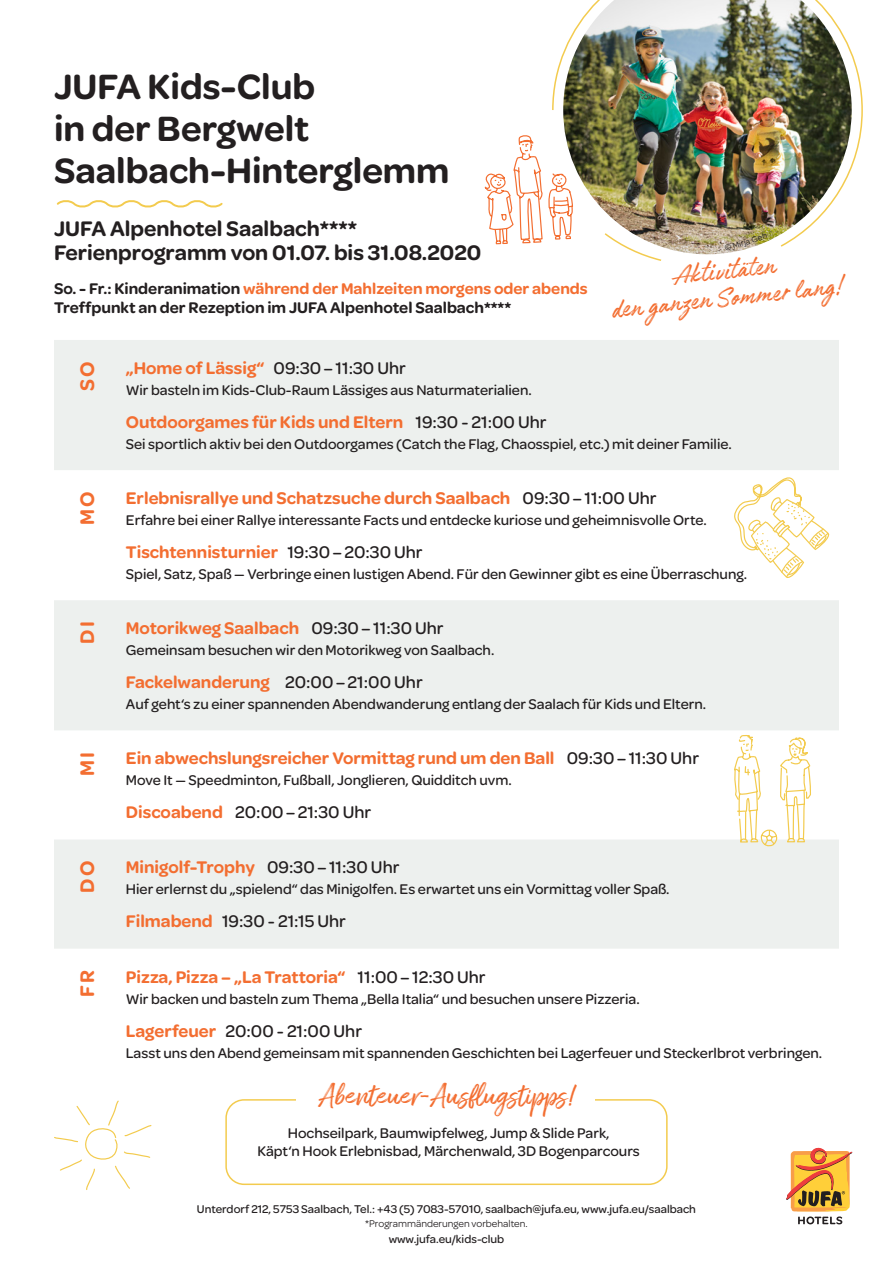
<style>
.page{position:relative;width:893px;height:1263px;background:#fff}
.page>*{position:absolute;margin:0;border:0;box-sizing:border-box;transform-origin:0 0}
.t1{font:600 37.5px/42px "Omnes";color:#231f20}
.t2{font:30px/27px "Authenia";color:#f36e31;text-align:center}
.t3{font:30px "Amithen";color:#f36e31}
.t4{font:600 22.5px "Omnes";color:#231f20}
.t5{font:600 21px "Omnes";letter-spacing:.1em;color:#f36e31}
.t6{font:600 18px "Omnes";color:#f36e31}
.t7{font:500 18px "Omnes";color:#231f20}
.t8{font:600 16.5px/19.8px "Omnes";color:#231f20}
.t9{font:500 15px/18px "Omnes";color:#231f20;text-align:center}
.t10{font:500 12px "Omnes";color:#231f20}
.t11{font:10.5px "Omnes";color:#231f20}
.t12{font:9px "Omnes";color:#231f20}
.s1{color:#f36e31}
.s2{font-weight:500;color:#231f20}
.s3{font-weight:600;color:#f36e31}
</style>
<div class="page">
<svg style="left:54px;top:340px;width:785px;height:609px;fill:#edf0ee"></svg>
<svg style="left:786px;top:1147px;width:66px;height:77px"></svg>
<svg style="left:56px;top:200px;width:167px;height:8px"></svg>
<img style="left:552px;top:0;width:311px;height:248px">
<svg style="left:603px;top:232px;width:60px;height:29px"></svg>
<svg style="left:54px;top:1100px;width:98px;height:90px"></svg>
<svg style="left:484px;top:134px;width:90px;height:114px"></svg>
<div style="left:225px;top:1099px;width:443px;height:86px;border:2px solid #f3cb4e;border-radius:18px"></div>
<div style="left:296px;top:1073px;width:299px;height:49px;background:#fff"></div>
<svg style="left:733px;top:688px;width:79px;height:159px"></svg>
<svg style="left:733px;top:477px;width:97px;height:102px"></svg>
<h1 class="t1" style="left:54px;top:64px;width:397px">JUFA Kids-Club<br>in der Bergwelt<br>Saalbach-Hinterglemm</h1>
<h3 class="t4" style="left:54px;top:213px;width:304px">JUFA Alpenhotel Saalbach****</h3>
<h3 class="t4" style="left:54px;top:236px;width:429px">Ferienprogramm von 01.07. bis 31.08.2020</h3>
<p class="t8" style="left:54px;top:277px;width:535px">So. - Fr.: Kinderanimation <span class="s1">während der Mahlzeiten morgens oder abends<br></span>Treffpunkt an der Rezeption im JUFA Alpenhotel Saalbach****</p>
<p class="t12" style="left:723px;top:243px;width:45px;rotate:-18deg">© Mirja Geh</p>
<h2 class="t2" style="left:608px;top:273px;width:234px;rotate:-6deg">Aktivitäten<br>den ganzen Sommer lang!</h2>
<h3 class="t5" style="left:72px;top:391px;width:31px;rotate:-90deg">SO</h3>
<p class="t6" style="left:126px;top:355px;width:281px">„Home of Lässig“ <span class="s2">09:30–11:30 Uhr</span></p>
<p class="t9" style="left:126px;top:380px;width:407px">Wir basteln im Kids-Club-Raum Lässiges aus Naturmaterialien.</p>
<p class="t6" style="left:126px;top:409px;width:422px">Outdoorgames für Kids und Eltern <span class="s2">19:30 - 21:00 Uhr</span></p>
<p class="t9" style="left:126px;top:434px;width:607px">Sei sportlich aktiv bei den Outdoorgames (Catch the Flag, Chaosspiel, etc.) mit deiner Familie.</p>
<h3 class="t5" style="left:72px;top:525px;width:35px;rotate:-90deg">MO</h3>
<p class="t6" style="left:126px;top:485px;width:532px">Erlebnisrallye und Schatzsuche durch Saalbach <span class="s2">09:30–11:00 Uhr</span></p>
<p class="t9" style="left:126px;top:510px;width:583px">Erfahre bei einer Rallye interessante Facts und entdecke kuriose und geheimnisvolle Orte.</p>
<p class="t6" style="left:126px;top:539px;width:298px">Tischtennisturnier <span class="s2">19:30–20:30 Uhr</span></p>
<p class="t9" style="left:126px;top:564px;width:623px">Spiel, Satz, Spaß — Verbringe einen lustigen Abend. Für den Gewinner gibt es eine Überraschung.</p>
<h3 class="t5" style="left:72px;top:644px;width:24px;rotate:-90deg">DI</h3>
<p class="t6" style="left:126px;top:615px;width:319px">Motorikweg Saalbach <span class="s2">09:30–11:30 Uhr</span></p>
<p class="t9" style="left:126px;top:640px;width:370px">Gemeinsam besuchen wir den Motorikweg von Saalbach.</p>
<p class="t6" style="left:126px;top:669px;width:298px">Fackelwanderung <span class="s2">20:00–21:00 Uhr</span></p>
<p class="t9" style="left:126px;top:694px;width:582px">Auf geht‘s zu einer spannenden Abendwanderung entlang der Saalach für Kids und Eltern.</p>
<h3 class="t5" style="left:72px;top:775px;width:25px;rotate:-90deg">MI</h3>
<p class="t6" style="left:126px;top:745px;width:575px">Ein abwechslungsreicher Vormittag rund um den Ball <span class="s2">09:30–11:30 Uhr</span></p>
<p class="t9" style="left:126px;top:770px;width:387px">Move It — Speedminton, Fußball, Jonglieren, Quidditch uvm.</p>
<p class="t7" style="left:126px;top:800px;width:247px"><span class="s3">Discoabend</span> 20:00–21:30 Uhr</p>
<h3 class="t5" style="left:72px;top:893px;width:33px;rotate:-90deg">DO</h3>
<p class="t6" style="left:126px;top:854px;width:275px">Minigolf-Trophy <span class="s2">09:30–11:30 Uhr</span></p>
<p class="t9" style="left:126px;top:879px;width:545px">Hier erlernst du „spielend“ das Minigolfen. Es erwartet uns ein Vormittag voller Spaß.</p>
<p class="t7" style="left:126px;top:909px;width:222px"><span class="s3">Filmabend</span> 19:30 - 21:15 Uhr</p>
<h3 class="t5" style="left:72px;top:997px;width:28px;rotate:-90deg">FR</h3>
<p class="t6" style="left:126px;top:964px;width:361px">Pizza, Pizza – „La Trattoria“ <span class="s2">11:00–12:30 Uhr</span></p>
<p class="t9" style="left:126px;top:989px;width:515px">Wir backen und basteln zum Thema „Bella Italia“ und besuchen unsere Pizzeria.</p>
<p class="t7" style="left:126px;top:1018px;width:238px"><span class="s3">Lagerfeuer</span> 20:00 - 21:00 Uhr</p>
<p class="t9" style="left:126px;top:1043px;width:698px">Lasst uns den Abend gemeinsam mit spannenden Geschichten bei Lagerfeuer und Steckerlbrot verbringen.</p>
<h2 class="t3" style="left:318px;top:1077px;width:260px">Abenteuer-Ausflugstipps!</h2>
<p class="t9" style="left:257px;top:1123px;width:384px">Hochseilpark, Baumwipfelweg, Jump &amp; Slide Park,<br>Käpt‘n Hook Erlebnisbad, Märchenwald, 3D Bogenparcours</p>
<p class="t10" style="left:197px;top:1200px;width:500px">Unterdorf 212, 5753 Saalbach, Tel.: +43 (5) 7083-57010, saalbach@jufa.eu, www.jufa.eu/saalbach</p>
<p class="t11" style="left:365px;top:1217px;width:164px">*Programmänderungen vorbehalten.</p>
<p class="t10" style="left:389px;top:1230px;width:117px">www.jufa.eu/kids-club</p>
</div>
